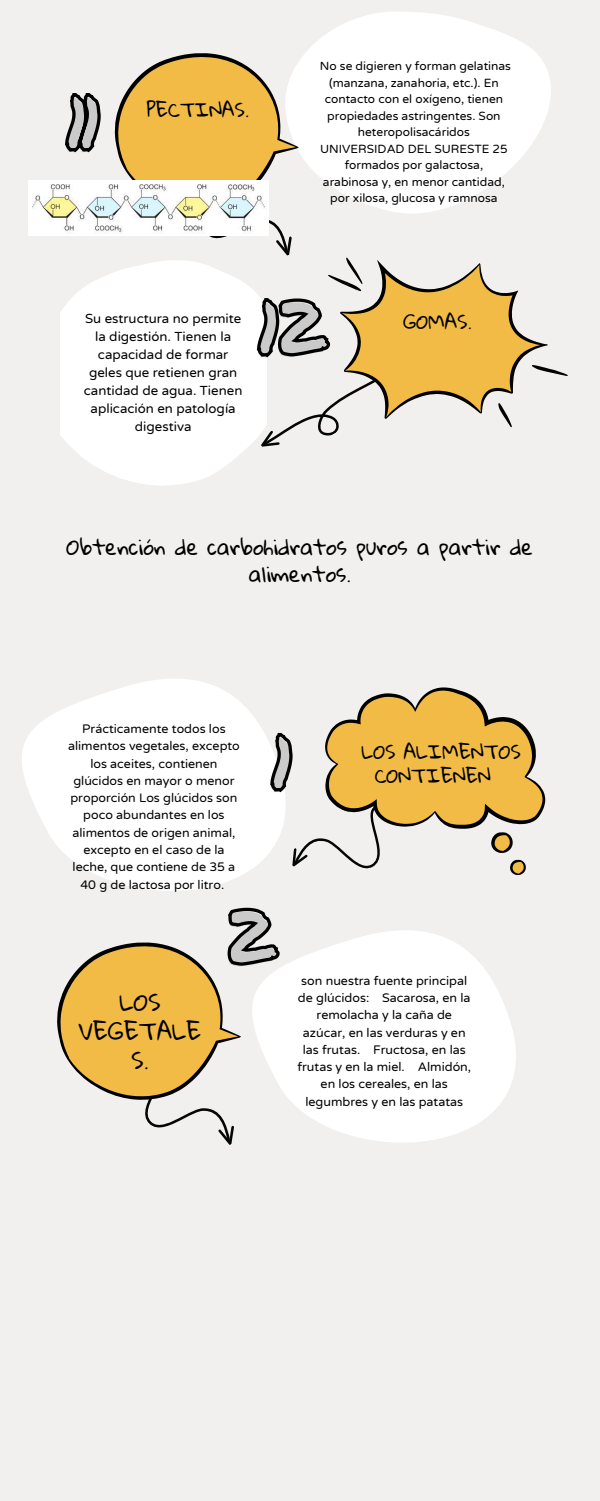
<style>
.page{position:relative;width:600px;height:1501px;background:#fff}
.page>*{position:absolute;margin:0;border:0;box-sizing:border-box;transform-origin:0 0}
.t1{font:75px "Permanent Marker";color:#cbcaca}
.t2{font:23px/29.2px "Gloria Hallelujah";color:#000;text-align:center}
.t3{font:21px/27px "Gloria Hallelujah";color:#000;text-align:center}
.t4{font:19px/24px "Gloria Hallelujah";color:#000}
.t5{font:13.2px/18px "Varela Round";color:#000;text-align:center}
.t6{font:12.5px/17.2px "Varela Round";color:#000;text-align:center}
.t7{font:12px/16.5px "Varela Round";color:#000;text-align:center}
</style>
<div class="page">
<div style="left:0;top:0;width:600px;height:1500px;background:#f1f0ee"></div>
<svg style="left:22px;top:679px;width:194px;height:157px"></svg>
<svg style="left:60px;top:275px;width:163px;height:210px;fill:#fff"></svg>
<svg style="left:323px;top:12px;width:188px;height:25px;fill:#fff"></svg>
<img style="left:29px;top:180px;width:80px;height:56px">
<svg style="left:65px;top:93px;width:36px;height:60px"></svg>
<svg style="left:109px;top:37px;width:459px;height:430px"></svg>
<svg style="left:51px;top:687px;width:494px;height:458px"></svg>
<h1 class="t1" style="left:64px;top:69px;width:39px">11</h1>
<h3 class="t4" style="left:147px;top:99px;width:104px">PECTINAS.</h3>
<p class="t7" style="left:320px;top:58px;width:193px">No se digieren y forman gelatinas (manzana, zanahoria, etc.). En contacto con el oxígeno, tienen propiedades astringentes. Son heteropolisacáridos<br>UNIVERSIDAD DEL SURESTE 25 formados por galactosa, arabinosa y, en menor cantidad, por xilosa, glucosa y ramnosa</p>
<p class="t5" style="left:84px;top:310px;width:160px">Su estructura no permite la digestión. Tienen la capacidad de formar geles que retienen gran cantidad de agua. Tienen aplicación en patología digestiva</p>
<h1 class="t1" style="left:256px;top:273px;width:68px">12</h1>
<h3 class="t4" style="left:403px;top:310px;width:70px">GOMAS.</h3>
<h3 class="t3" style="left:67px;top:534px;width:468px">Obtención de carbohidratos puros a partir de alimentos.</h3>
<p class="t6" style="left:68px;top:720px;width:173px">Prácticamente todos los alimentos vegetales, excepto los aceites, contienen glúcidos en mayor o menor proporción Los glúcidos son poco abundantes en los alimentos de origen animal, excepto en el caso de la leche, que contiene de 35 a<br>40 g de lactosa por litro.</p>
<h1 class="t1" style="left:269px;top:708px;width:26px">1</h1>
<h1 class="t1" style="left:224px;top:882px;width:50px">2</h1>
<h3 class="t4" style="left:375px;top:740px;width:147px;text-indent:-13px">LOS ALIMENTOS<br>CONTIENEN</h3>
<h2 class="t2" style="left:79px;top:988px;width:124px">LOS<br>VEGETALE<br>S.</h2>
<p class="t6" style="left:297px;top:972px;width:175px">son nuestra fuente principal de glúcidos: Sacarosa, en la remolacha y la caña de azúcar, en las verduras y en las frutas. Fructosa, en las frutas y en la miel. Almidón, en los cereales, en las legumbres y en las patatas</p>
</div>
